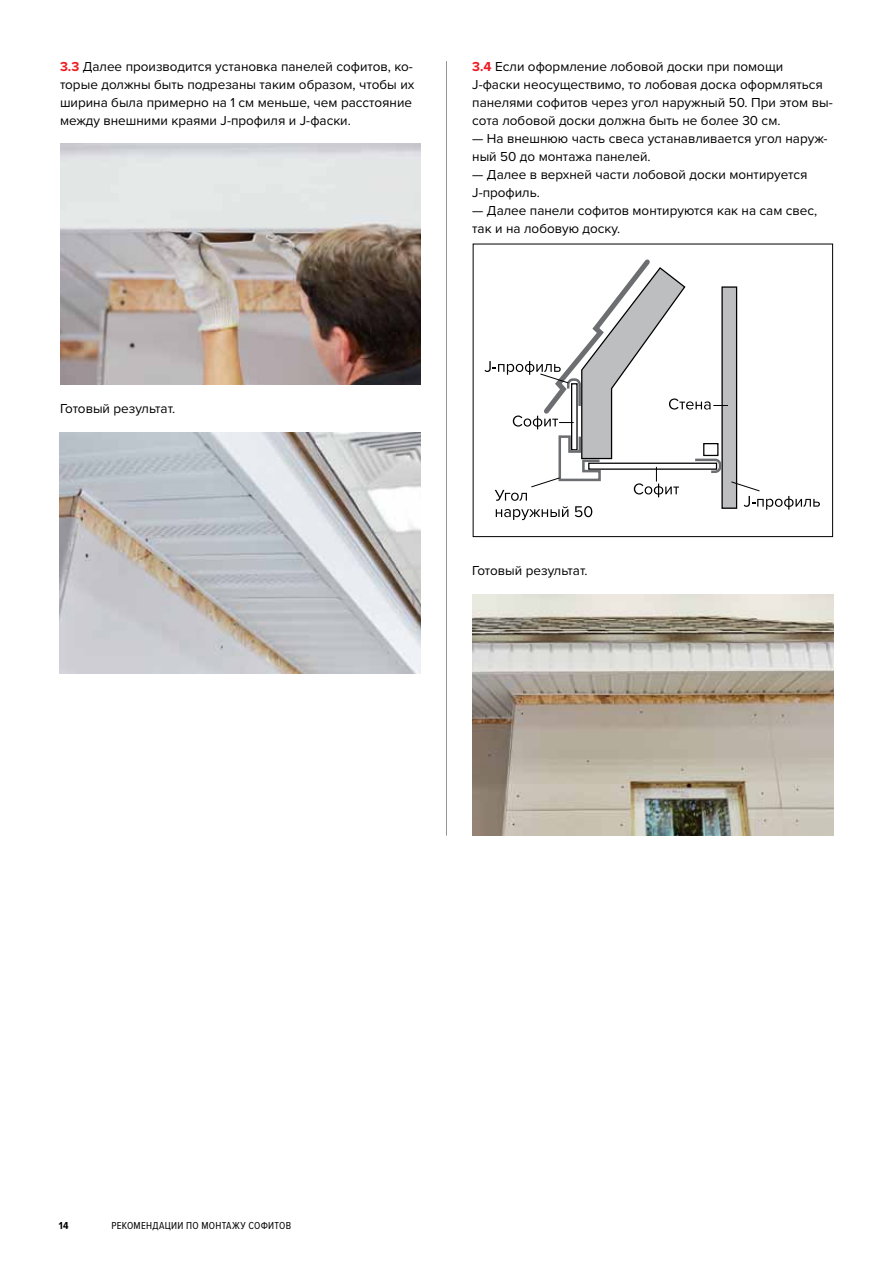
<style>
.page{position:relative;width:893px;height:1263px;background:#fff}
.page>*{position:absolute;margin:0;border:0;box-sizing:border-box;transform-origin:0 0}
.t1{font:13.5px/18px "Proxima Nova";color:#000}
.t2{font:10.5px "Proxima Nova Cond";letter-spacing:.025em;color:#000}
.t3{font:700 10.5px "Proxima Nova Cond";color:#000}
.s1{font-weight:700;color:#ed1d24}
</style>
<div class="page">
<img style="left:60px;top:433px;width:361px;height:240px">
<img style="left:473px;top:595px;width:360px;height:241px">
<svg style="left:484px;top:259px;width:336px;height:261px"></svg>
<div style="left:473px;top:244px;width:360px;height:293px;border:1px solid #000"></div>
<img style="left:60px;top:144px;width:361px;height:240px">
<hr style="left:446px;top:61px;width:1px;height:775px;background:#939598">
<p class="t1" style="left:60px;top:57px;width:356px"><span class="s1">3.3</span> Далее производится установка панелей софитов, ко&shy;торые должны быть подрезаны таким образом, чтобы их ширина была примерно на 1 см меньше, чем расстояние между внешними краями J-профиля и J-фаски.</p>
<p class="t1" style="left:472px;top:57px;width:362px"><span class="s1">3.4</span> Если оформление лобовой доски при помощи J-фаски неосуществимо, то лобовая доска оформляться панелями софитов через угол наружный 50. При этом вы&shy;сота лобовой доски должна быть не более 30 см.</p>
<p class="t1" style="left:472px;top:129px;width:357px">— На внешнюю часть свеса устанавливается угол наруж&shy;ный 50 до монтажа панелей.</p>
<p class="t1" style="left:472px;top:165px;width:337px">— Далее в верхней части лобовой доски монтируется<br>J-профиль.</p>
<p class="t1" style="left:472px;top:201px;width:347px">— Далее панели софитов монтируются как на сам свес, так и на лобовую доску.</p>
<p class="t1" style="left:60px;top:399px;width:117px">Готовый результат.</p>
<p class="t1" style="left:472px;top:561px;width:117px">Готовый результат.</p>
<p class="t3" style="left:59px;top:1219px;width:11px">14</p>
<p class="t2" style="left:112px;top:1219px;width:23px">РЕ КОМЕНДА</p>
<p class="t2" style="left:165px;top:1219px;width:91px">ЦИИ по монтажу СОФИТО</p>
<p class="t2" style="left:286px;top:1219px;width:7px">В</p>
</div>
